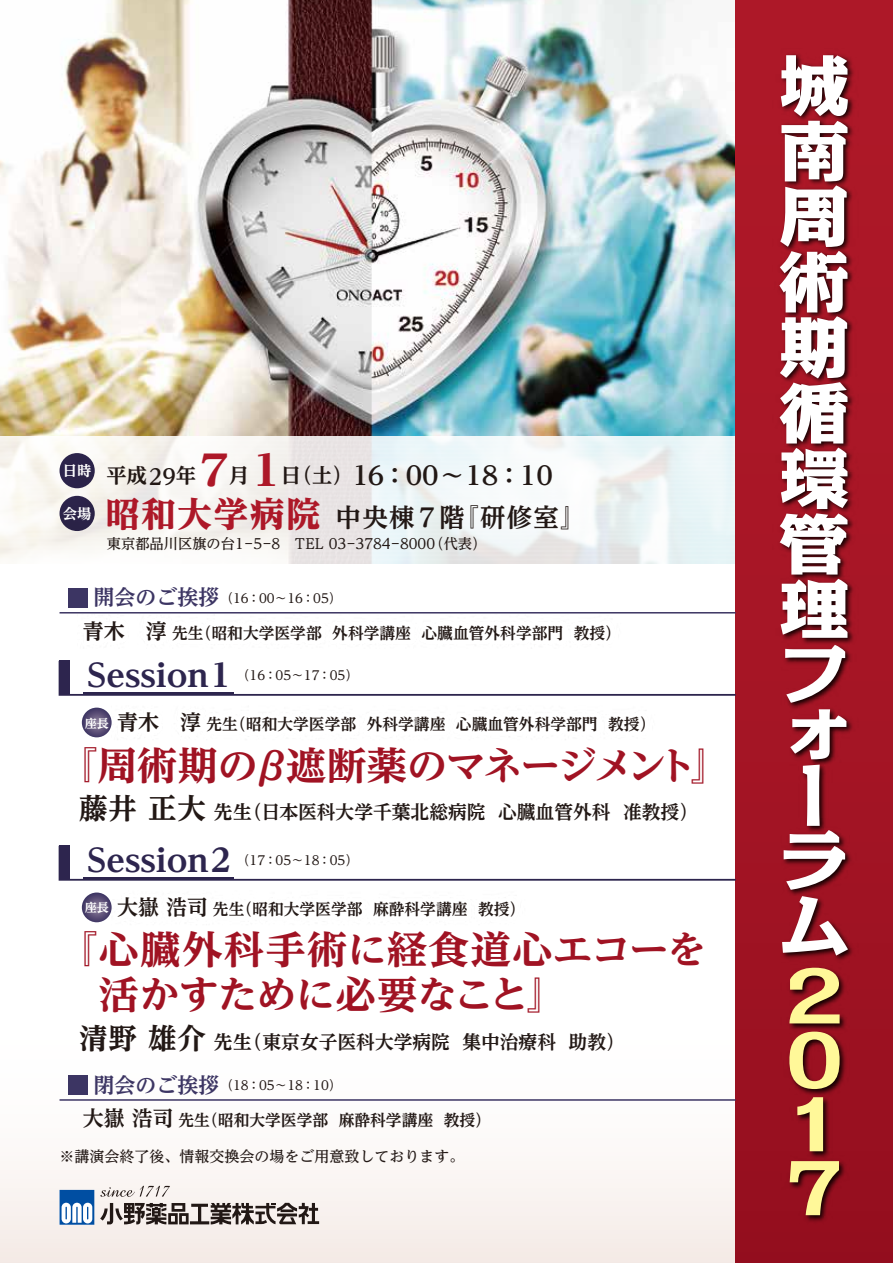
<style>
.page{position:relative;width:893px;height:1263px;background:#fff}
.page>*{position:absolute;margin:0;border:0;box-sizing:border-box;transform-origin:0 0}
.t1{font:800 70.35px/63.9px "Kakumin Pro";color:#fff899;scale:1.09 1}
.t2{font:800 64.8px/64.7px "Kakumin Pro";color:#fff;scale:1.09 1}
.t3{font:700 expanded 38.4px "UD Reimin Pr 6";letter-spacing:-.085em;color:#a01323;scale:1.05 1}
.t4{font:700 expanded 38.4px "UD Reimin Pr 6";letter-spacing:.03em;color:#a01323;scale:1.05 1}
.t5{font:700 expanded 38.4px "UD Reimin Pr 6";letter-spacing:-.015em;color:#a01323;scale:1.05 1}
.t6{font:800 31.5px "UD Reimin Pr 6";letter-spacing:-.01em;color:#2d254e;scale:1.05 1}
.t7{font:700 25.5px "UD Reimin Pr 6";letter-spacing:.025em;color:#221815;scale:1.05 1}
.t8{font:700 25.5px "UD Reimin Pr 6";letter-spacing:.025em;color:#221815}
.t9{font:700 18.75px "UD Reimin Pr 6";color:#221815}
.t10{font:700 15.75px "UD Reimin Pr 6";color:#221815}
.t11{font:500 15px "UD Reimin Pr 6";color:#221815}
.t12{font:500 14.25px "UD Reimin Pr 6";color:#221815}
.t13{font:700 expanded 14.25px "UD Reimin Pr 6";color:#fff}
.t14{font:500 12.75px "UD Reimin Pr 6";color:#221815}
.s1{font-stretch:expanded;font-size:20.25px}
.s2{font-size:21.75px}
.s3{font-weight:800;font-size:42px;color:#ad1828}
.s4{font-weight:800;font-size:34.5px;color:#ad1828}
.s5{font-weight:700;font-size:21px;color:#3c3563}
.s6{font-size:21px}
.s7{font-stretch:expanded;font-size:28.5px}
.s8{font-stretch:expanded}
</style>
<div class="page">
<img style="left:0;top:0;width:682px;height:436px">
<div style="left:0;top:986px;width:893px;height:277px;background:linear-gradient(to bottom,#fff,#f6edea)"></div>
<svg style="left:0;top:436px;width:682px;height:128px"></svg>
<img style="left:682px;top:0;width:211px;height:1263px">
<svg style="left:100px;top:1186px;width:70px;height:11px"></svg>
<svg style="left:60px;top:1190px;width:34px;height:35px"></svg>
<svg style="left:100px;top:1203px;width:219px;height:21px;background:#8a827f"></svg>
<div style="left:60px;top:453px;width:35px;height:35px;background:#2d254e;border-radius:50%"></div>
<div style="left:60px;top:496px;width:35px;height:35px;background:#2d254e;border-radius:50%"></div>
<img style="left:772px;top:49px;width:89px;height:1180px">
<svg style="left:82px;top:892px;width:30px;height:30px"></svg>
<svg style="left:58px;top:844px;width:679px;height:37px"></svg>
<div style="left:60px;top:846px;width:10px;height:34px;background:#2d254e"></div>
<hr style="left:83px;top:877px;width:151px;height:3px;background:#2d254e">
<img style="left:81px;top:654px;width:623px;height:141px">
<svg style="left:82px;top:708px;width:30px;height:29px"></svg>
<svg style="left:669px;top:659px;width:68px;height:38px"></svg>
<img style="left:25px;top:562px;width:644px;height:142px">
<hr style="left:60px;top:612px;width:676px;height:1px;background:#3c3563">
<div style="left:68px;top:588px;width:19px;height:19px;background:#3c3563"></div>
<hr style="left:60px;top:1099px;width:676px;height:2px;background:#3c3563">
<div style="left:68px;top:1075px;width:19px;height:20px;background:#3c3563"></div>
<p class="t13" style="left:63px;top:459px;width:30px">日時</p>
<p class="t13" style="left:63px;top:502px;width:30px">会場</p>
<h3 class="t7" style="left:106px;top:454px;width:427px"><span class="s1">平成</span><span class="s2">29</span><span class="s1">年</span> <span class="s3">7</span><span class="s1">月</span><span class="s3">1</span><span class="s1">日（土）</span>16：00～18：10</h3>
<h3 class="t8" style="left:105px;top:496px;width:482px"><span class="s4">昭和大学病院</span>中央棟 7 階『研修室』</h3>
<p class="t12" style="left:107px;top:532px;width:381px">東京都品川区旗の台1－5－8　TEL 03－3784－8000（代表）</p>
<p class="t14" style="left:94px;top:587px;width:250px"><span class="s5">開会のご挨拶</span>（16：00～16：05）</p>
<p class="t10" style="left:83px;top:620px;width:540px"><span class="s6">青木　淳</span> 先生（昭和大学医学部 外科学講座 心臓血管外科学部門 教授）</p>
<h3 class="t6" style="left:87px;top:649px;width:139px">Session1</h3>
<p class="t14" style="left:237px;top:665px;width:123px">（16：05～17：05）</p>
<p class="t10" style="left:85px;top:711px;width:572px"><sup>座長</sup> <span class="s6">青木　淳</span> 先生（昭和大学医学部 外科学講座 心臓血管外科学部門 教授）</p>
<h3 class="t3" style="left:57px;top:733px;width:644px">『周術期のβ遮断薬のマネージメント』</h3>
<p class="t9" style="left:79px;top:797px;width:620px"><span class="s7">藤井 正大</span> <span class="s8">先生（</span>日本医科大学千葉北総病院 心臓血管外科 准教授）</p>
<h3 class="t6" style="left:87px;top:834px;width:139px">Session2</h3>
<p class="t14" style="left:237px;top:850px;width:123px">（17：05～18：05）</p>
<p class="t10" style="left:85px;top:896px;width:442px"><sup>座長</sup> <span class="s6">大嶽 浩司</span> 先生（昭和大学医学部 麻酔科学講座 教授）</p>
<h3 class="t4" style="left:57px;top:918px;width:621px">『心臓外科手術に経食道心エコーを</h3>
<h3 class="t5" style="left:98px;top:963px;width:448px">活かすために必要なこと』</h3>
<p class="t9" style="left:79px;top:1026px;width:547px"><span class="s7">清野 雄介</span> <span class="s8">先生（</span>東京女子医科大学病院 集中治療科 助教）</p>
<p class="t14" style="left:94px;top:1074px;width:250px"><span class="s5">閉会のご挨拶</span>（18：05～18：10）</p>
<p class="t10" style="left:83px;top:1107px;width:409px"><span class="s6">大嶽 浩司</span> 先生（昭和大学医学部 麻酔科学講座 教授）</p>
<p class="t11" style="left:60px;top:1144px;width:406px">※講演会終了後、情報交換会の場をご用意致しております。</p>
<h2 class="t2" style="left:779px;top:46px;width:65px">城南周術期循環管理フォーラム</h2>
<h1 class="t1" style="left:776px;top:957px;width:60px">２<br>０<br>１<br>７</h1>
</div>
